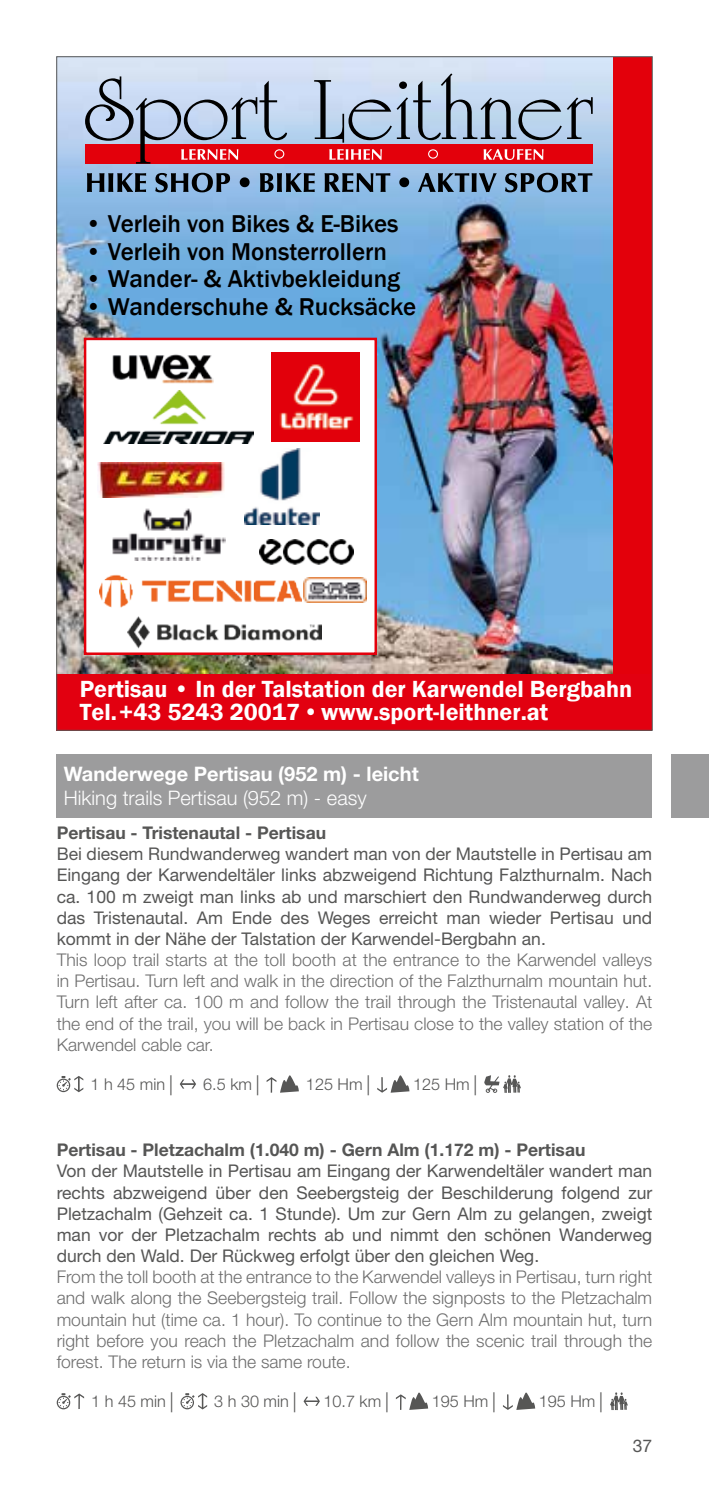
<style>
.page{position:relative;width:709px;height:1489px;background:#fff}
.page>*{position:absolute;margin:0;border:0;box-sizing:border-box;transform-origin:0 0}
.t1{font:500 25px "Franklin Gothic";color:#000}
.t2{font:600 24px/22.5px "Franklin Gothic";color:#fff}
.t3{font:700 20px "Helvetica Neue LT Pro";color:#fff}
.t4{font:300 20px "Helvetica Neue LT Pro";color:#fff}
.t5{font:300 17.5px/21.2px "Helvetica Neue LT Pro";color:#6e6e6e;text-align:justify}
.t6{font:17.5px/21.2px "Helvetica Neue LT Pro";color:#565655;text-align:justify}
.t7{font:700 17.5px "Helvetica Neue LT Pro";color:#565655}
.t8{font:300 16.25px "Helvetica Neue LT Pro";color:#565655}
.s1{font-weight:400}
.s2{font-size:20px}
</style>
<div class="page">
<div style="left:57px;top:754px;width:595px;height:64px;background:#9c9c9d"></div>
<div style="left:671px;top:754px;width:38px;height:64px;background:#9c9c9d"></div>
<img style="left:58px;top:58px;width:555px;height:616px">
<div style="left:613px;top:57px;width:39px;height:673px;background:#e3000b"></div>
<div style="left:57px;top:674px;width:595px;height:56px;background:#e20010"></div>
<svg style="left:85px;top:73px;width:507px;height:91px"></svg>
<svg style="left:87px;top:173px;width:59px;height:19px"></svg>
<svg style="left:155px;top:173px;width:75px;height:19px"></svg>
<svg style="left:240px;top:177px;width:9px;height:10px"></svg>
<svg style="left:260px;top:173px;width:55px;height:19px"></svg>
<svg style="left:324px;top:173px;width:66px;height:19px"></svg>
<svg style="left:399px;top:177px;width:10px;height:10px"></svg>
<svg style="left:418px;top:173px;width:79px;height:19px"></svg>
<svg style="left:505px;top:173px;width:87px;height:19px"></svg>
<div style="left:85px;top:339px;width:291px;height:314px;background:#fff"></div>
<div style="left:84px;top:338px;width:293px;height:317px;border:2px solid #e3000b"></div>
<img style="left:271px;top:352px;width:88px;height:89px">
<img style="left:112px;top:508px;width:113px;height:52px">
<img style="left:98px;top:462px;width:126px;height:35px">
<img style="left:260px;top:539px;width:94px;height:26px">
<img style="left:103px;top:391px;width:151px;height:53px">
<img style="left:112px;top:354px;width:101px;height:30px">
<img style="left:244px;top:449px;width:76px;height:75px">
<img style="left:100px;top:574px;width:202px;height:34px">
<img style="left:304px;top:578px;width:63px;height:25px">
<img style="left:127px;top:616px;width:194px;height:33px">
<svg style="left:266px;top:1075px;width:33px;height:17px"></svg>
<svg style="left:57px;top:1076px;width:26px;height:16px"></svg>
<svg style="left:180px;top:1079px;width:16px;height:9px"></svg>
<svg style="left:484px;top:1075px;width:37px;height:17px"></svg>
<svg style="left:377px;top:1075px;width:32px;height:17px"></svg>
<svg style="left:57px;top:1393px;width:27px;height:16px"></svg>
<svg style="left:180px;top:1393px;width:27px;height:16px"></svg>
<svg style="left:396px;top:1392px;width:32px;height:17px"></svg>
<svg style="left:303px;top:1396px;width:17px;height:9px"></svg>
<svg style="left:610px;top:1392px;width:18px;height:17px"></svg>
<svg style="left:503px;top:1392px;width:32px;height:17px"></svg>
<h1 class="t1" style="left:85px;top:208px;width:315px"><span class="s1">•</span> Verleih von Bikes &amp; E-Bikes</h1>
<h1 class="t1" style="left:85px;top:236px;width:303px"><span class="s1">•</span> Verleih von Monsterrollern</h1>
<h1 class="t1" style="left:85px;top:263px;width:317px"><span class="s1">•</span> Wander- &amp; Aktivbekleidung</h1>
<h1 class="t1" style="left:85px;top:291px;width:332px"><span class="s1">•</span> Wanderschuhe &amp; Rucksäcke</h1>
<h2 class="t2" style="left:80px;top:678px;width:554px">Pertisau • In der Talstation der Karwendel Bergbahn<br>Tel.+43 5243 20017•www.sport-leithner.at</h2>
<p class="t3" style="left:64px;top:762px;width:356px">Wanderwege Pertisau (952 m) - leicht</p>
<p class="t4" style="left:64px;top:786px;width:304px">Hiking trails Pertisau (952 m) - easy</p>
<p class="t7" style="left:57px;top:822px;width:271px">Pertisau - Tristenautal - Pertisau</p>
<p class="t6" style="left:57px;top:843px;width:597px">Bei diesem Rundwanderweg wandert man von der Mautstelle in Pertisau am Eingang der Karwendeltäler links abzweigend Richtung Falzthurnalm. Nach ca. 100 m zweigt man links ab und marschiert den Rundwanderweg durch das Tristenautal. Am Ende des Weges erreicht man wieder Pertisau und kommt in der Nähe der Talstation der Karwendel-Bergbahn an.</p>
<p class="t5" style="left:57px;top:948px;width:597px">This loop trail starts at the toll booth at the entrance to the Karwendel valleys in Pertisau. Turn left and walk in the direction of the Falzthurnalm mountain hut.<br>Turn left after ca. 100 m and follow the trail through the Tristenautal valley. At the end of the trail, you will be back in Pertisau close to the valley station of the Karwendel cable car.</p>
<p class="t8" style="left:90px;top:1074px;width:84px">1 h 45 min <span class="s2">|</span></p>
<p class="t8" style="left:203px;top:1074px;width:58px">6.5 km <span class="s2">|</span></p>
<p class="t8" style="left:306px;top:1074px;width:66px">125 Hm <span class="s2">|</span></p>
<p class="t8" style="left:413px;top:1074px;width:66px">125 Hm <span class="s2">|</span></p>
<p class="t7" style="left:57px;top:1139px;width:530px">Pertisau - Pletzachalm (1.040 m) - Gern Alm (1.172 m) - Pertisau</p>
<p class="t6" style="left:57px;top:1160px;width:597px">Von der Mautstelle in Pertisau am Eingang der Karwendeltäler wandert man rechts abzweigend über den Seebergsteig der Beschilderung folgend zur Pletzachalm (Gehzeit ca. 1 Stunde). Um zur Gern Alm zu gelangen, zweigt man vor der Pletzachalm rechts ab und nimmt den schönen Wanderweg durch den Wald. Der Rückweg erfolgt über den gleichen Weg.</p>
<p class="t5" style="left:57px;top:1265px;width:597px">From the toll booth at the entrance to the Karwendel valleys in Pertisau, turn right and walk along the Seebergsteig trail. Follow the signposts to the Pletzachalm mountain hut (time ca. 1 hour). To continue to the Gern Alm mountain hut, turn right before you reach the Pletzachalm and follow the scenic trail through the forest. The return is via the same route.</p>
<p class="t8" style="left:91px;top:1391px;width:84px">1 h 45 min <span class="s2">|</span></p>
<p class="t8" style="left:214px;top:1391px;width:84px">3 h 30 min <span class="s2">|</span></p>
<p class="t8" style="left:323px;top:1391px;width:67px">10.7 km <span class="s2">|</span></p>
<p class="t8" style="left:432px;top:1391px;width:66px">195 Hm <span class="s2">|</span></p>
<p class="t8" style="left:539px;top:1391px;width:66px">195 Hm <span class="s2">|</span></p>
<p class="t6" style="left:633px;top:1434px;width:21px">37</p>
</div>
